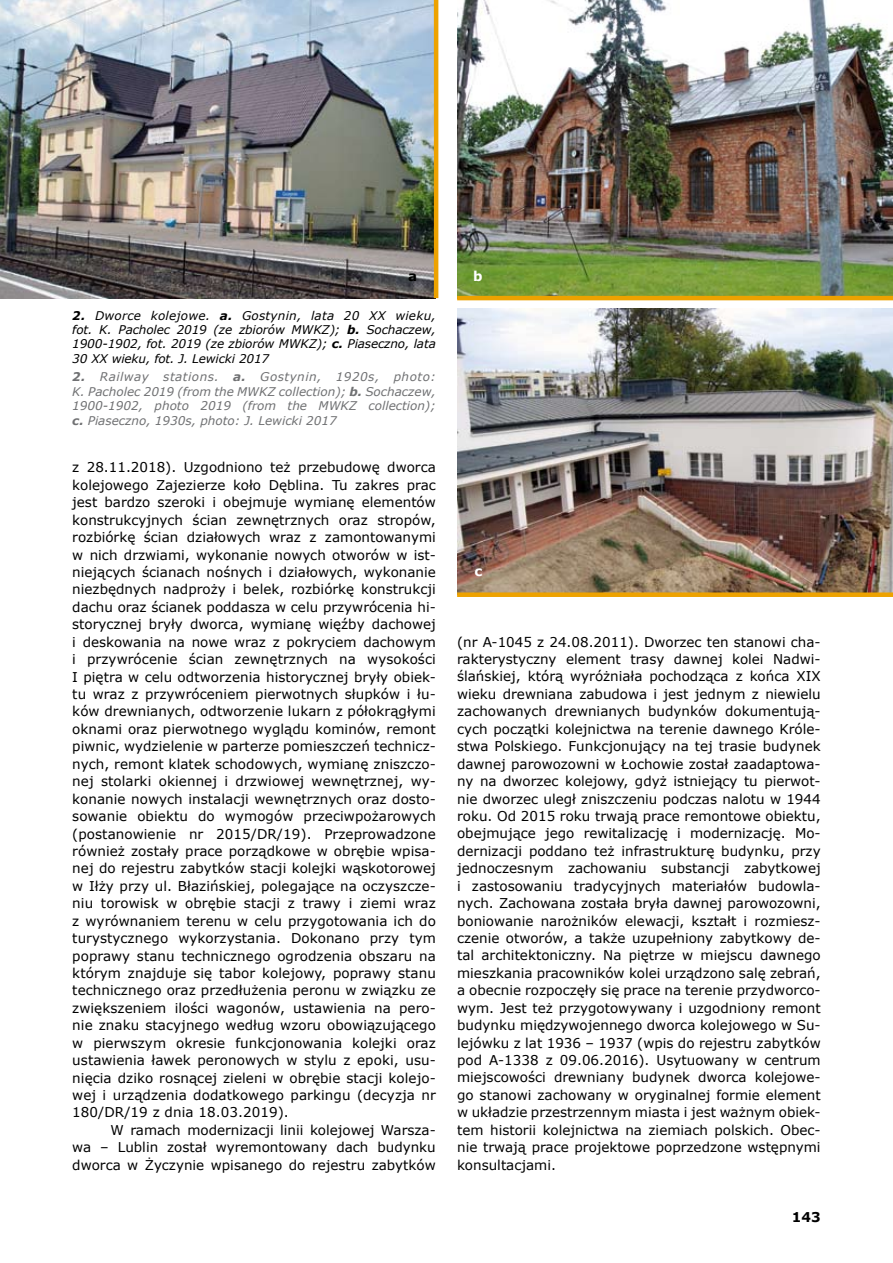
<style>
.page{position:relative;width:893px;height:1263px;background:#fff}
.page>*{position:absolute;margin:0;border:0;box-sizing:border-box;transform-origin:0 0}
.t1{font:13.5px/17.4px "Verdana";color:#000;text-align:justify}
.t2{font:700 13.5px "Verdana";color:#000}
.t3{font:700 13.5px "Verdana";color:#fff}
.t4{font:italic 12px/14.4px "Verdana";color:#707173;text-align:justify}
.t5{font:italic 12px/14.4px "Verdana";letter-spacing:-.01em;color:#000;text-align:justify}
.s1{font-weight:700}
</style>
<div class="page">
<img style="left:0;top:0;width:434px;height:298px">
<img style="left:457px;top:0;width:436px;height:296px">
<img style="left:457px;top:308px;width:436px;height:284px">
<hr style="left:457px;top:296px;width:436px;height:4px;background:#eda200">
<hr style="left:434px;top:0;width:4px;height:298px;background:#eda200">
<div style="left:457px;top:592px;width:436px;height:5px;background:#eda200"></div>
<p class="t2" style="left:408px;top:267px;width:11px">a</p>
<p class="t3" style="left:473px;top:267px;width:11px">b</p>
<p class="t5" style="left:72px;top:308px;width:365px"><span class="s1">2.</span> Dworce kolejowe. <span class="s1">a.</span> Gostynin, lata 20 XX wieku, fot. K. Pacholec 2019 (ze zbiorów MWKZ); <span class="s1">b.</span> Sochaczew, 1900-1902, fot. 2019 (ze zbiorów MWKZ); <span class="s1">c.</span> Piaseczno, lata 30 XX wieku, fot. J. Lewicki 2017</p>
<p class="t4" style="left:72px;top:369px;width:365px"><span class="s1">2.</span> Railway stations. <span class="s1">a.</span> Gostynin, 1920s, photo:<br>K. Pacholec 2019 (from the MWKZ collection); <span class="s1">b.</span> Sochaczew, 1900-1902, photo 2019 (from the MWKZ collection); <span class="s1">c.</span> Piaseczno, 1930s, photo: J. Lewicki 2017</p>
<p class="t1" style="left:72px;top:458px;width:365px">z 28.11.2018). Uzgodniono też przebudowę dworca kolejowego Zajezierze koło Dęblina. Tu zakres prac jest bardzo szeroki i obejmuje wymianę elementów konstrukcyjnych ścian zewnętrznych oraz stropów, rozbiórkę ścian działowych wraz z zamontowanymi w nich drzwiami, wykonanie nowych otworów w ist&shy;niejących ścianach nośnych i działowych, wykonanie niezbędnych nadproży i belek, rozbiórkę konstrukcji dachu oraz ścianek poddasza w celu przywrócenia hi&shy;storycznej bryły dworca, wymianę więźby dachowej i deskowania na nowe wraz z pokryciem dachowym i przywrócenie ścian zewnętrznych na wysokości I piętra w celu odtworzenia historycznej bryły obiek&shy;tu wraz z przywróceniem pierwotnych słupków i łu&shy;ków drewnianych, odtworzenie lukarn z półokrągłymi oknami oraz pierwotnego wyglądu kominów, remont piwnic, wydzielenie w parterze pomieszczeń technicz&shy;nych, remont klatek schodowych, wymianę zniszczo&shy;nej stolarki okiennej i drzwiowej wewnętrznej, wy&shy;konanie nowych instalacji wewnętrznych oraz dosto&shy;sowanie obiektu do wymogów przeciwpożarowych (postanowienie nr 2015/DR/19). Przeprowadzone również zostały prace porządkowe w obrębie wpisa&shy;nej do rejestru zabytków stacji kolejki wąskotorowej w Iłży przy ul. Błazińskiej, polegające na oczyszcze&shy;niu torowisk w obrębie stacji z trawy i ziemi wraz z wyrównaniem terenu w celu przygotowania ich do turystycznego wykorzystania. Dokonano przy tym poprawy stanu technicznego ogrodzenia obszaru na którym znajduje się tabor kolejowy, poprawy stanu technicznego oraz przedłużenia peronu w związku ze zwiększeniem ilości wagonów, ustawienia na pero&shy;nie znaku stacyjnego według wzoru obowiązującego w pierwszym okresie funkcjonowania kolejki oraz ustawienia ławek peronowych w stylu z epoki, usu&shy;nięcia dziko rosnącej zieleni w obrębie stacji kolejo&shy;wej i urządzenia dodatkowego parkingu (decyzja nr 180/DR/19 z dnia 18.03.2019).</p>
<p class="t1" style="left:72px;top:1121px;width:365px;text-indent:38px">W ramach modernizacji linii kolejowej Warsza&shy;wa – Lublin został wyremontowany dach budynku dworca w Życzynie wpisanego do rejestru zabytków</p>
<p class="t3" style="left:475px;top:562px;width:9px">c</p>
<p class="t1" style="left:457px;top:632px;width:365px">(nr A-1045 z 24.08.2011). Dworzec ten stanowi cha&shy;rakterystyczny element trasy dawnej kolei Nadwi&shy;ślańskiej, którą wyróżniała pochodząca z końca XIX wieku drewniana zabudowa i jest jednym z niewielu zachowanych drewnianych budynków dokumentują&shy;cych początki kolejnictwa na terenie dawnego Króle&shy;stwa Polskiego. Funkcjonujący na tej trasie budynek dawnej parowozowni w Łochowie został zaadaptowa&shy;ny na dworzec kolejowy, gdyż istniejący tu pierwot&shy;nie dworzec uległ zniszczeniu podczas nalotu w 1944 roku. Od 2015 roku trwają prace remontowe obiektu, obejmujące jego rewitalizację i modernizację. Mo&shy;dernizacji poddano też infrastrukturę budynku, przy jednoczesnym zachowaniu substancji zabytkowej i zastosowaniu tradycyjnych materiałów budowla&shy;nych. Zachowana została bryła dawnej parowozowni, boniowanie narożników elewacji, kształt i rozmiesz&shy;czenie otworów, a także uzupełniony zabytkowy de&shy;tal architektoniczny. Na piętrze w miejscu dawnego mieszkania pracowników kolei urządzono salę zebrań, a obecnie rozpoczęły się prace na terenie przydworco&shy;wym. Jest też przygotowywany i uzgodniony remont budynku międzywojennego dworca kolejowego w Su&shy;lejówku z lat 1936 – 1937 (wpis do rejestru zabytków pod A-1338 z 09.06.2016). Usytuowany w centrum miejscowości drewniany budynek dworca kolejowe&shy;go stanowi zachowany w oryginalnej formie element w układzie przestrzennym miasta i jest ważnym obiek&shy;tem historii kolejnictwa na ziemiach polskich. Obec&shy;nie trwają prace projektowe poprzedzone wstępnymi konsultacjami.</p>
<p class="t2" style="left:792px;top:1208px;width:30px">143</p>
</div>
